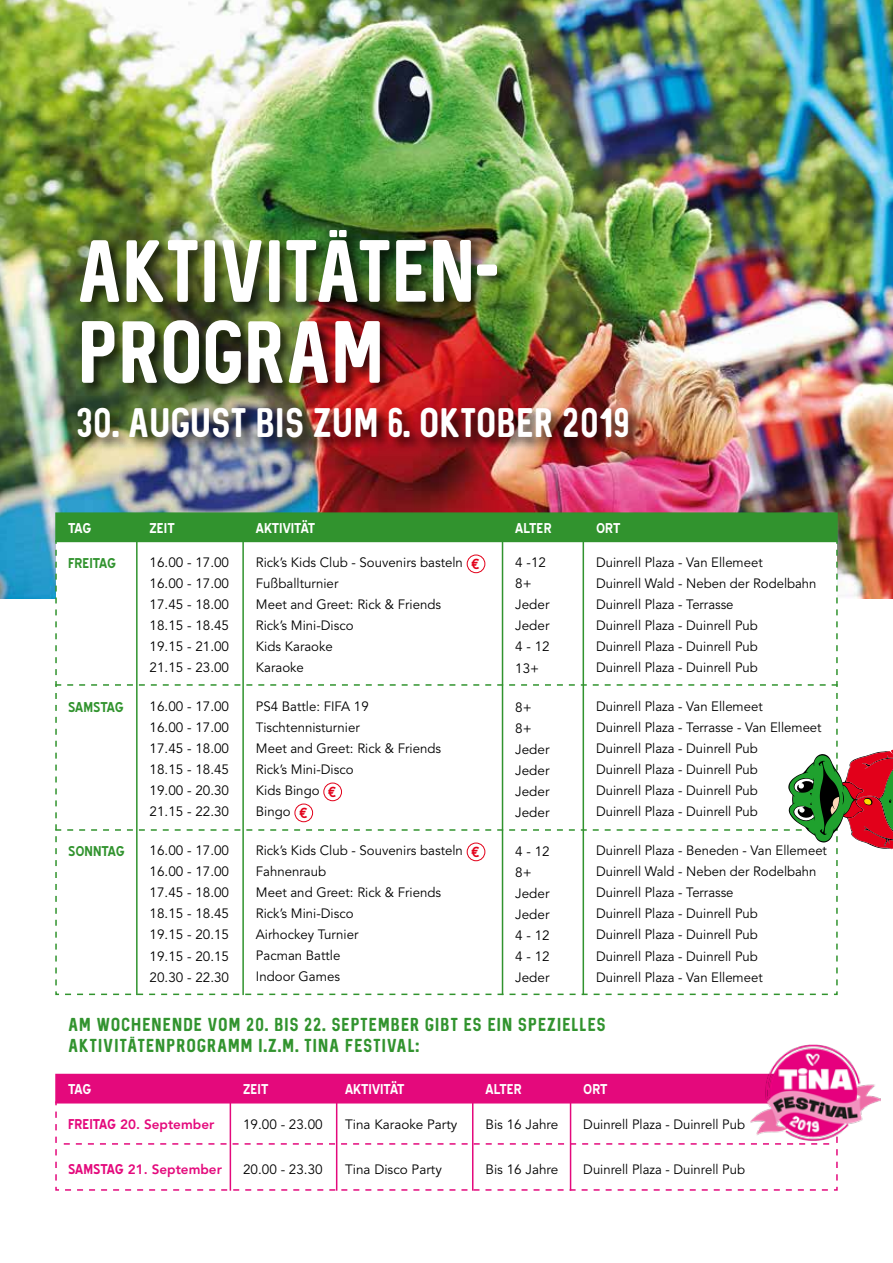
<style>
.page{position:relative;width:893px;height:1263px;background:#fff}
.page>*{position:absolute;margin:0;border:0;box-sizing:border-box;transform-origin:0 0}
.t1{font:700 70.5px/81px "Sequel Neue";letter-spacing:-.02em;color:#fff;scale:.96 1}
.t2{font:700 33px "Sequel Neue";letter-spacing:-.01em;color:#fff;scale:.96 1}
.t3{font:700 15px/20.7px "Sequel Neue";letter-spacing:.04em;color:#31932e}
.t4{font:13.5px/21px "Avenir";color:#000}
.t5{font:700 13.5px "Blue Highway";color:#fff}
.t6{font:800 13.5px "Avenir";color:#e4097c}
.t7{font:700 13.5px "Blue Highway";color:#31932e}
.s1{font-family:"Blue Highway";font-size:14.1px;color:#e2001a}
.s2{font-family:"Blue Highway";font-weight:700}
</style>
<div class="page">
<img style="left:0;top:0;width:893px;height:599px">
<div style="left:75px;top:227px;width:568px;height:225px;background:#000;opacity:.75"></div>
<svg style="left:55px;top:1103px;width:783px;height:88px"></svg>
<div style="left:55px;top:512px;width:783px;height:30px;background:#31932e;border:2px solid #31932e"></div>
<div style="left:55px;top:1074px;width:783px;height:29px;background:#e4097c"></div>
<svg style="left:64px;top:1143px;width:765px;height:2px"></svg>
<hr style="left:136px;top:514px;width:2px;height:481px;background:#31932e">
<hr style="left:230px;top:1101px;width:1px;height:90px;background:#e4097c">
<hr style="left:502px;top:514px;width:1px;height:481px;background:#31932e">
<hr style="left:472px;top:1101px;width:1px;height:90px;background:#e4097c">
<hr style="left:242px;top:514px;width:2px;height:481px;background:#31932e">
<hr style="left:336px;top:1101px;width:1px;height:90px;background:#e4097c">
<hr style="left:583px;top:514px;width:1px;height:481px;background:#31932e">
<hr style="left:570px;top:1101px;width:1px;height:90px;background:#e4097c">
<svg style="left:55px;top:540px;width:838px;height:455px"></svg>
<img style="left:751px;top:1044px;width:129px;height:97px">
<h1 class="t1" style="left:77px;top:232px;width:442px">AKTIVITÄTEN-<br>PROGRAM</h1>
<h2 class="t2" style="left:77px;top:400px;width:578px">30. AUGUST BIS ZUM 6. OKTOBER 2019</h2>
<p class="t5" style="left:68px;top:520px;width:25px">TAG</p>
<p class="t5" style="left:150px;top:520px;width:27px">ZEIT</p>
<p class="t5" style="left:256px;top:520px;width:61px">AKTIVITÄT</p>
<p class="t5" style="left:515px;top:520px;width:38px">ALTER</p>
<p class="t5" style="left:596px;top:520px;width:26px">ORT</p>
<p class="t7" style="left:68px;top:555px;width:50px">FREITAG</p>
<p class="t7" style="left:68px;top:699px;width:57px">SAMSTAG</p>
<p class="t7" style="left:68px;top:843px;width:58px">SONNTAG</p>
<p class="t4" style="left:150px;top:553px;width:81px;text-align:justify">16.00 - 17.00<br>16.00 - 17.00<br>17.45 - 18.00<br>18.15 - 18.45<br>19.15 - 21.00<br>21.15 - 23.00</p>
<p class="t4" style="left:150px;top:697px;width:81px;text-align:justify">16.00 - 17.00<br>16.00 - 17.00<br>17.45 - 18.00<br>18.15 - 18.45<br>19.00 - 20.30<br>21.15 - 22.30</p>
<p class="t4" style="left:150px;top:841px;width:81px;text-align:justify">16.00 - 17.00<br>16.00 - 17.00<br>17.45 - 18.00<br>18.15 - 18.45<br>19.15 - 20.15<br>19.15 - 20.15<br>20.30 - 22.30</p>
<p class="t4" style="left:256px;top:552px;width:225px">Rick’s Kids Club - Souvenirs basteln <span class="s1">€<br></span>Fußballturnier<br>Meet and Greet: Rick &amp; Friends<br>Rick’s Mini-Disco<br>Kids Karaoke<br>Karaoke</p>
<p class="t4" style="left:256px;top:696px;width:187px">PS4 Battle: FIFA 19<br>Tischtennisturnier<br>Meet and Greet: Rick &amp; Friends<br>Rick’s Mini-Disco<br>Kids Bingo <span class="s1">€<br></span>Bingo <span class="s1">€</span></p>
<p class="t4" style="left:256px;top:840px;width:225px">Rick’s Kids Club - Souvenirs basteln <span class="s1">€<br></span>Fahnenraub<br>Meet and Greet: Rick &amp; Friends<br>Rick’s Mini-Disco<br>Airhockey Turnier<br>Pacman Battle<br>Indoor Games</p>
<p class="t4" style="left:515px;top:553px;width:36px">4 -12<br>8+<br>Jeder<br>Jeder<br>4 - 12<br>13+</p>
<p class="t4" style="left:515px;top:697px;width:36px">8+<br>8+<br>Jeder<br>Jeder<br>Jeder<br>Jeder</p>
<p class="t4" style="left:515px;top:841px;width:36px">4 - 12<br>8+<br>Jeder<br>Jeder<br>4 - 12<br>4 - 12<br>Jeder</p>
<p class="t4" style="left:596px;top:553px;width:222px">Duinrell Plaza - Van Ellemeet<br>Duinrell Wald - Neben der Rodelbahn<br>Duinrell Plaza - Terrasse<br>Duinrell Plaza - Duinrell Pub<br>Duinrell Plaza - Duinrell Pub<br>Duinrell Plaza - Duinrell Pub</p>
<p class="t4" style="left:596px;top:697px;width:227px">Duinrell Plaza - Van Ellemeet<br>Duinrell Plaza - Terrasse - Van Ellemeet<br>Duinrell Plaza - Duinrell Pub<br>Duinrell Plaza - Duinrell Pub<br>Duinrell Plaza - Duinrell Pub<br>Duinrell Plaza - Duinrell Pub</p>
<p class="t4" style="left:596px;top:841px;width:232px">Duinrell Plaza - Beneden - Van Ellemeet<br>Duinrell Wald - Neben der Rodelbahn<br>Duinrell Plaza - Terrasse<br>Duinrell Plaza - Duinrell Pub<br>Duinrell Plaza - Duinrell Pub<br>Duinrell Plaza - Duinrell Pub<br>Duinrell Plaza - Van Ellemeet</p>
<p class="t3" style="left:68px;top:1015px;width:539px">AM WOCHENENDE VOM 20. BIS 22. SEPTEMBER GIBT ES EIN SPEZIELLES<br>AKTIVITÄTENPROGRAMM I.Z.M. TINA FESTIVAL:</p>
<p class="t5" style="left:68px;top:1081px;width:25px">TAG</p>
<p class="t5" style="left:243px;top:1081px;width:27px">ZEIT</p>
<p class="t5" style="left:345px;top:1081px;width:61px">AKTIVITÄT</p>
<p class="t5" style="left:485px;top:1081px;width:38px">ALTER</p>
<p class="t5" style="left:583px;top:1081px;width:26px">ORT</p>
<p class="t6" style="left:68px;top:1116px;width:148px"><span class="s2">FREITAG</span> 20. September</p>
<p class="t6" style="left:68px;top:1161px;width:155px"><span class="s2">SAMSTAG</span> 21. September</p>
<p class="t4" style="left:243px;top:1114px;width:81px">19.00 - 23.00</p>
<p class="t4" style="left:243px;top:1159px;width:81px">20.00 - 23.30</p>
<p class="t4" style="left:345px;top:1114px;width:114px">Tina Karaoke Party</p>
<p class="t4" style="left:345px;top:1159px;width:98px">Tina Disco Party</p>
<p class="t4" style="left:485px;top:1114px;width:74px">Bis 16 Jahre</p>
<p class="t4" style="left:485px;top:1159px;width:74px">Bis 16 Jahre</p>
<p class="t4" style="left:583px;top:1114px;width:163px">Duinrell Plaza - Duinrell Pub</p>
<p class="t4" style="left:583px;top:1159px;width:163px">Duinrell Plaza - Duinrell Pub</p>
</div>
